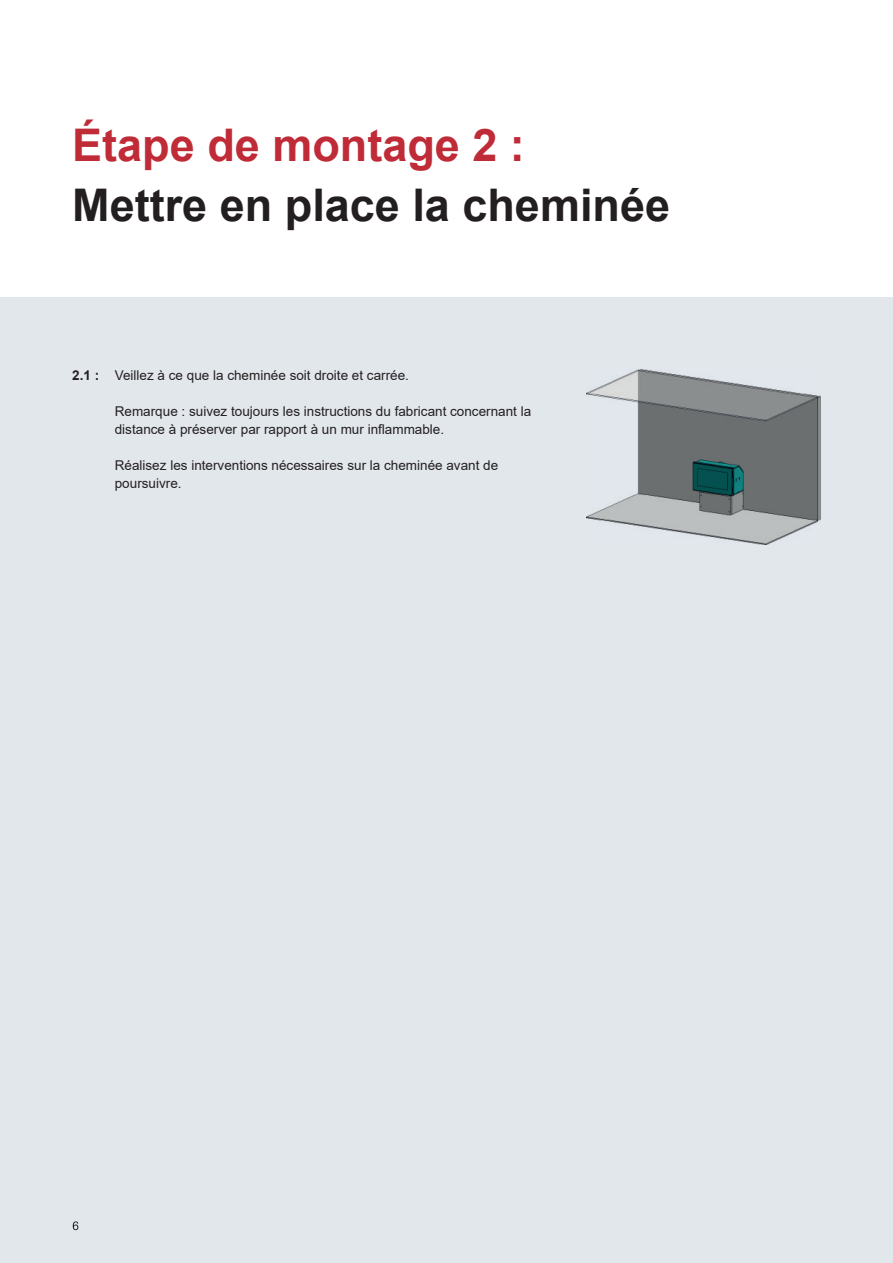
<style>
.page{position:relative;width:893px;height:1263px;background:#fff}
.page>*{position:absolute;margin:0;border:0;box-sizing:border-box;transform-origin:0 0}
.t1{font:700 45px "Arial";color:#231f20}
.t2{font:700 45px "Arial";color:#bf2b37}
.t3{font:13.5px/18px "Arial";color:#231f20}
.s1{font-weight:700}
</style>
<div class="page">
<div style="left:0;top:298px;width:893px;height:965px;background:#e2e7ec"></div>
<img style="left:587px;top:370px;width:234px;height:174px">
<svg style="left:73px;top:1221px;width:5px;height:9px"></svg>
<h1 class="t2" style="left:72px;top:114px;width:454px">Étape de montage 2 :</h1>
<h1 class="t1" style="left:72px;top:174px;width:599px">Mettre en place la cheminée</h1>
<p class="t3" style="left:72px;top:366px;width:338px"><span class="s1">2.1 :</span> Veillez à ce que la cheminée soit droite et carrée.</p>
<p class="t3" style="left:115px;top:402px;width:418px">Remarque : suivez toujours les instructions du fabricant concernant la distance à préserver par rapport à un mur inflammable.</p>
<p class="t3" style="left:115px;top:456px;width:385px">Réalisez les interventions nécessaires sur la cheminée avant de poursuivre.</p>
</div>
